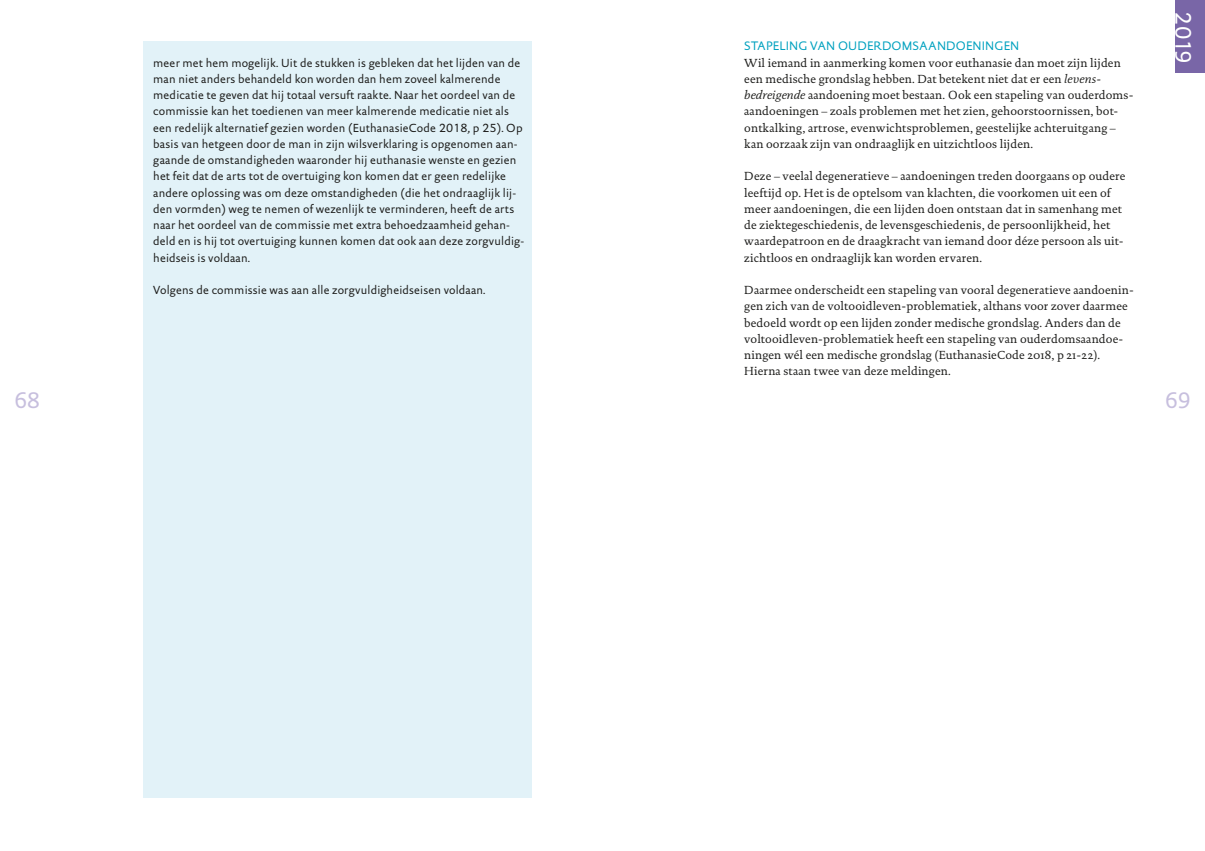
<style>
.page{position:relative;width:1205px;height:851px;background:#fff}
.page>*{position:absolute;margin:0;border:0;box-sizing:border-box;transform-origin:0 0}
.t1{font:22.5px "DTL Documenta Sans TOT";color:#fff}
.t2{font:22.5px "DTL Documenta Sans TOT";color:#c7bfde}
.t3{font:12.5px "DTL Documenta Sans TOT";letter-spacing:.01em;color:#00a1bf}
.t4{font:11.88px/16.2px "DTL Documenta TOT";letter-spacing:.01em;color:#1d1d1b}
.t5{font:11.88px/16.2px "DTL Documenta Sans TOT";letter-spacing:.015em;color:#1d1d1b}
.s1{font-style:italic}
</style>
<div class="page">
<div style="left:1175px;top:0;width:30px;height:73px;background:#7966a7"></div>
<div style="left:143px;top:41px;width:388px;height:756px;background:#e2f2f8"></div>
<p class="t5" style="left:153px;top:54px;width:372px">meer met hem mogelijk. Uit de stukken is gebleken dat het lijden van de man niet anders behandeld kon worden dan hem zoveel kalmerende medicatie te geven dat hij totaal versuft raakte. Naar het oordeel van de commissie kan het toedienen van meer kalmerende medicatie niet als een redelijk alternatief gezien worden (EuthanasieCode 2018, p 25). Op basis van hetgeen door de man in zijn wilsverklaring is opgenomen aan&shy;gaande de omstandigheden waaronder hij euthanasie wenste en gezien het feit dat de arts tot de overtuiging kon komen dat er geen redelijke andere oplossing was om deze omstandigheden (die het ondraaglijk lij&shy;den vormden) weg te nemen of wezenlijk te verminderen, heeft de arts naar het oordeel van de commissie met extra behoedzaamheid gehan&shy;deld en is hij tot overtuiging kunnen komen dat ook aan deze zorgvuldig&shy;heidseis is voldaan.</p>
<p class="t5" style="left:153px;top:282px;width:334px">Volgens de commissie was aan alle zorgvuldigheidseisen voldaan.</p>
<p class="t3" style="left:744px;top:38px;width:277px">STAPELING VAN OUDERDOMSAANDOENINGEN</p>
<p class="t4" style="left:744px;top:54px;width:391px">Wil iemand in aanmerking komen voor euthanasie dan moet zijn lijden een medische grondslag hebben. Dat betekent niet dat er een <span class="s1">levens&shy;bedreigende</span> aandoening moet bestaan. Ook een stapeling van ouderdoms&shy;aandoeningen – zoals problemen met het zien, gehoorstoornissen, bot&shy;ontkalking, artrose, evenwichtsproblemen, geestelijke achteruitgang – kan oorzaak zijn van ondraaglijk en uitzichtloos lijden.</p>
<p class="t4" style="left:744px;top:168px;width:383px">Deze – veelal degeneratieve – aandoeningen treden doorgaans op oudere leeftijd op. Het is de optelsom van klachten, die voorkomen uit een of meer aandoeningen, die een lijden doen ontstaan dat in samenhang met de ziektegeschiedenis, de levensgeschiedenis, de persoonlijkheid, het waardepatroon en de draagkracht van iemand door déze persoon als uit&shy;zichtloos en ondraaglijk kan worden ervaren.</p>
<p class="t4" style="left:744px;top:282px;width:391px">Daarmee onderscheidt een stapeling van vooral degeneratieve aandoenin&shy;gen zich van de voltooidleven-problematiek, althans voor zover daarmee bedoeld wordt op een lijden zonder medische grondslag. Anders dan de voltooidleven-problematiek heeft een stapeling van ouderdomsaandoe&shy;ningen wél een medische grondslag (EuthanasieCode 2018, p 21-22).<br>Hierna staan twee van deze meldingen.</p>
<h1 class="t1" style="left:1197px;top:11px;width:55px;rotate:90deg">2019</h1>
<h1 class="t2" style="left:14px;top:386px;width:27px">68</h1>
<h1 class="t2" style="left:1165px;top:386px;width:27px">69</h1>
</div>
